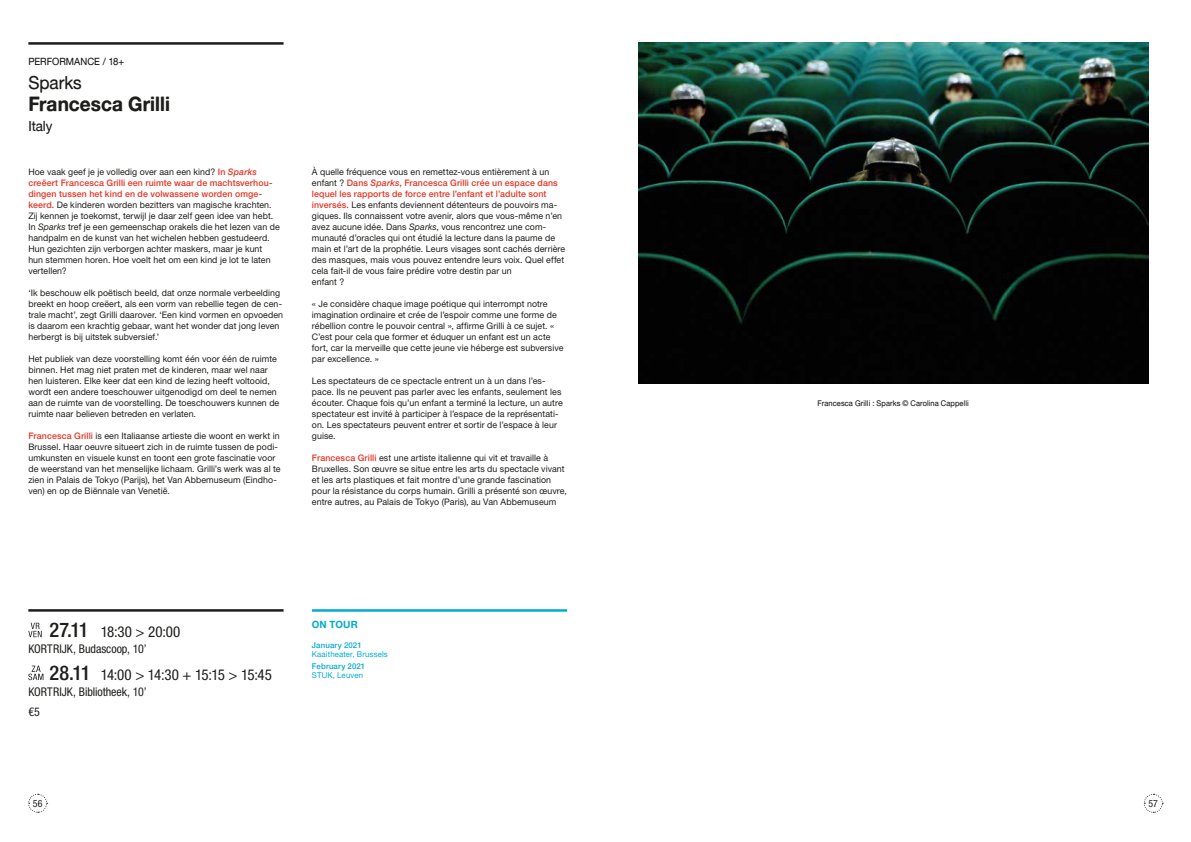
<style>
.page{position:relative;width:1191px;height:842px;background:#fff}
.page>*{position:absolute;margin:0;border:0;box-sizing:border-box;transform-origin:0 0}
.t1{font:20px "Alte Haas Grotesk Bold";letter-spacing:.005em;color:#1d1d1b;scale:.95 1}
.t2{font:18px "Alte Haas Grotesk";color:#1d1d1b;scale:.95 1}
.t3{font:condensed 15px "Helvetica Neue LT Pro";letter-spacing:-.055em;color:#1d1d1b}
.t4{font:condensed 15px "Helvetica Neue LT Pro";letter-spacing:-.025em;color:#1d1d1b}
.t5{font:14px "Alte Haas Grotesk";letter-spacing:-.005em;color:#1d1d1b;scale:.95 1}
.t6{font:condensed 12px/20px "Helvetica Neue LT Pro";letter-spacing:-.005em;color:#1d1d1b}
.t7{font:10px "Alte Haas Grotesk";letter-spacing:.005em;color:#1d1d1b;scale:.95 1}
.t8{font:700 10px "Helvetica Neue LT Pro";letter-spacing:.01em;color:#00abcf}
.t9{font:condensed 9.9px "Helvetica Neue LT Pro";color:#1d1d1b}
.t10{font:9px/11px "Helvetica Neue LT Pro";letter-spacing:.01em;color:#1d1d1b}
.t11{font:8px "Helvetica Neue LT Pro";letter-spacing:.015em;color:#00abcf}
.t12{font:500 8px "Helvetica Neue LT Pro";letter-spacing:.02em;color:#00abcf}
.t13{font:7.8px "Alte Haas Grotesk";letter-spacing:.015em;color:#1d1d1b;scale:.95 1}
.s1{font-weight:500;color:#e63323}
.s2{font-weight:500;font-style:italic;color:#e63323}
.s3{font-style:italic}
.s4{font-weight:500;font-size:20.2px}
</style>
<div class="page">
<svg style="left:1143px;top:794px;width:20px;height:19px"></svg>
<svg style="left:28px;top:794px;width:20px;height:19px"></svg>
<img style="left:638px;top:43px;width:510px;height:341px">
<hr style="left:28px;top:42px;width:255px;height:3px;background:#1d1d1b">
<hr style="left:312px;top:609px;width:255px;height:3px;background:#00abcf">
<hr style="left:28px;top:609px;width:255px;height:3px;background:#1d1d1b">
<svg style="left:28px;top:623px;width:14px;height:14px"></svg>
<svg style="left:28px;top:666px;width:15px;height:14px"></svg>
<p class="t7" style="left:28px;top:55px;width:102px">PERFORMANCE / 18+</p>
<h2 class="t2" style="left:28px;top:71px;width:58px">Sparks</h2>
<h1 class="t1" style="left:28px;top:91px;width:151px">Francesca Grilli</h1>
<h3 class="t5" style="left:28px;top:117px;width:27px">Italy</h3>
<p class="t10" style="left:28px;top:166px;width:253px">Hoe vaak geef je je volledig over aan een kind? <span class="s1">In</span> <span class="s2">Sparks </span><span class="s1">creëert Francesca Grilli een ruimte waar de machtsverhou&shy;dingen tussen het kind en de volwassene worden omge&shy;keerd.</span> De kinderen worden bezitters van magische krachten.<br>Zĳ kennen je toekomst, terwĳl je daar zelf geen idee van hebt.<br>In <span class="s3">Sparks</span> tref je een gemeenschap orakels die het lezen van de handpalm en de kunst van het wichelen hebben gestudeerd.<br>Hun gezichten zĳn verborgen achter maskers, maar je kunt<br>hun stemmen horen. Hoe voelt het om een kind je lot te laten vertellen?</p>
<p class="t10" style="left:28px;top:287px;width:256px">‘Ik beschouw elk poëtisch beeld, dat onze normale verbeelding breekt en hoop creëert, als een vorm van rebellie tegen de cen&shy;trale macht’, zegt Grilli daarover. ‘Een kind vormen en opvoeden is daarom een krachtig gebaar, want het wonder dat jong leven herbergt is bĳ uitstek subversief.’</p>
<p class="t10" style="left:28px;top:353px;width:252px">Het publiek van deze voorstelling komt één voor één de ruimte binnen. Het mag niet praten met de kinderen, maar wel naar hen luisteren. Elke keer dat een kind de lezing heeft voltooid, wordt een andere toeschouwer uitgenodigd om deel te nemen aan de ruimte van de voorstelling. De toeschouwers kunnen de ruimte naar believen betreden en verlaten.</p>
<p class="t10" style="left:28px;top:430px;width:254px"><span class="s1">Francesca Grilli</span> is een Italiaanse artieste die woont en werkt in Brussel. Haar oeuvre situeert zich in de ruimte tussen de podi&shy;umkunsten en visuele kunst en toont een grote fascinatie voor de weerstand van het menselĳke lichaam. Grilli’s werk was al te zien in Palais de Tokyo (Parĳs), het Van Abbemuseum (Eindho&shy;ven) en op de Biënnale van Venetië.</p>
<p class="t10" style="left:312px;top:166px;width:255px">À quelle fréquence vous en remettez-vous entièrement à un enfant ? <span class="s1">Dans</span> <span class="s2">Sparks</span><span class="s1">, Francesca Grilli crée un espace dans lequel les rapports de force entre l’enfant et l’adulte sont inversés.</span> Les enfants deviennent détenteurs de pouvoirs ma&shy;giques. Ils connaissent votre avenir, alors que vous-même n’en avez aucune idée. Dans <span class="s3">Sparks</span>, vous rencontrez une com&shy;munauté d’oracles qui ont étudié la lecture dans la paume de main et l’art de la prophétie. Leurs visages sont cachés derrière des masques, mais vous pouvez entendre leurs voix. Quel effet cela fait-il de vous faire prédire votre destin par un<br>enfant ?</p>
<p class="t10" style="left:312px;top:298px;width:253px">« Je considère chaque image poétique qui interrompt notre imagination ordinaire et crée de l’espoir comme une forme de rébellion contre le pouvoir central », affirme Grilli à ce sujet. « C’est pour cela que former et éduquer un enfant est un acte fort, car la merveille que cette jeune vie héberge est subversive par excellence. »</p>
<p class="t10" style="left:312px;top:375px;width:252px">Les spectateurs de ce spectacle entrent un à un dans l’es&shy;pace. Ils ne peuvent pas parler avec les enfants, seulement les écouter. Chaque fois qu’un enfant a terminé la lecture, un autre spectateur est invité à participer à l’espace de la représentati&shy;on. Les spectateurs peuvent entrer et sortir de l’espace à leur guise.</p>
<p class="t10" style="left:312px;top:452px;width:257px"><span class="s1">Francesca Grilli</span> est une artiste italienne qui vit et travaille à Bruxelles. Son œuvre se situe entre les arts du spectacle vivant et les arts plastiques et fait montre d’une grande fascination pour la résistance du corps humain. Grilli a présenté son œuvre, entre autres, au Palais de Tokyo (Paris), au Van Abbemuseum</p>
<h3 class="t4" style="left:50px;top:623px;width:132px"><span class="s4">27.11</span> 18:30 &gt; 20:00</h3>
<h3 class="t6" style="left:28px;top:639px;width:120px">KORTRĲK, Budascoop, 10’</h3>
<h3 class="t3" style="left:50px;top:666px;width:224px"><span class="s4">28.11</span> 14:00 &gt; 14:30 + 15:15 &gt; 15:45</h3>
<h3 class="t6" style="left:28px;top:682px;width:120px">KORTRĲK, Bibliotheek, 10’ €5</h3>
<p class="t8" style="left:312px;top:618px;width:47px">ON TOUR</p>
<p class="t12" style="left:312px;top:640px;width:51px">January 2021</p>
<p class="t11" style="left:312px;top:649px;width:77px">Kaaitheater, Brussels</p>
<p class="t12" style="left:312px;top:661px;width:55px">February 2021</p>
<p class="t11" style="left:312px;top:670px;width:53px">STUK, Leuven</p>
<p class="t13" style="left:817px;top:398px;width:161px">Francesca Grilli : Sparks © Carolina Cappelli</p>
<p class="t9" style="left:33px;top:797px;width:11px">56</p>
<p class="t9" style="left:1148px;top:797px;width:11px">57</p>
</div>
